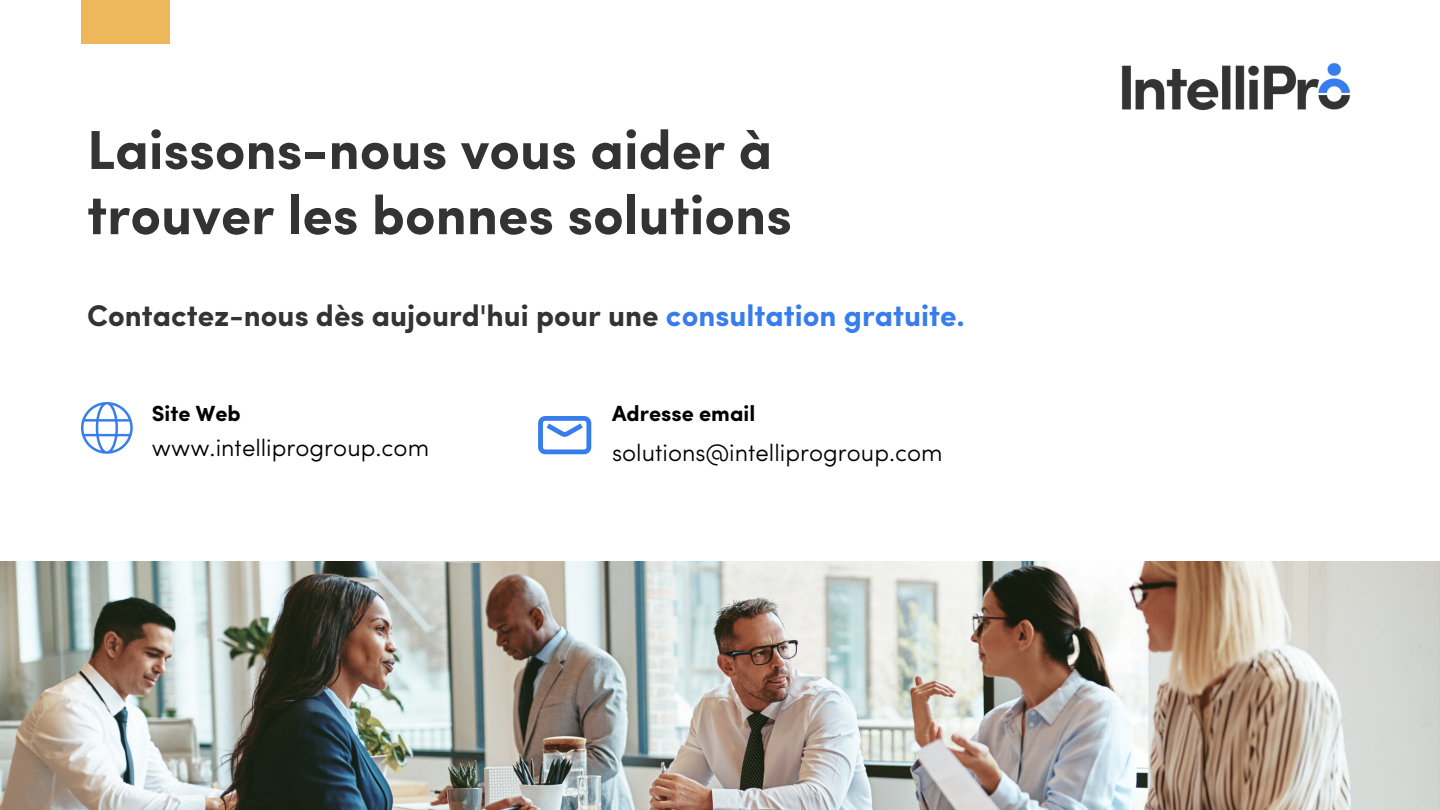
<style>
.page{position:relative;width:1440px;height:810px;background:#fff}
.page>*{position:absolute;margin:0;border:0;box-sizing:border-box;transform-origin:0 0}
.t1{font:700 55px/65.2px "Sofia Pro";color:#333}
.t2{font:700 30px "Sofia Pro";color:#333}
.t3{font:300 24px "Sofia Pro";color:#000}
.t4{font:700 22px "Sofia Pro";color:#000}
.s1{color:#377ded}
</style>
<div class="page">
<svg style="left:81px;top:402px;width:52px;height:52px"></svg>
<img style="left:0;top:561px;width:1440px;height:249px">
<img style="left:1121px;top:62px;width:229px;height:49px">
<div style="left:81px;top:0;width:88px;height:43px;background:#edb85b"></div>
<svg style="left:538px;top:416px;width:53px;height:38px"></svg>
<h1 class="t1" style="left:87px;top:123px;width:706px">Laissons-nous vous aider à trouver les bonnes solutions</h1>
<p class="t2" style="left:87px;top:303px;width:879px">Contactez-nous dès aujourd'hui pour une <span class="s1">consultation gratuite.</span></p>
<p class="t4" style="left:152px;top:404px;width:90px">Site Web</p>
<p class="t4" style="left:612px;top:405px;width:145px">Adresse email</p>
<p class="t3" style="left:152px;top:438px;width:279px">www.intelliprogroup.com</p>
<p class="t3" style="left:612px;top:443px;width:332px">solutions@intelliprogroup.com</p>
</div>
